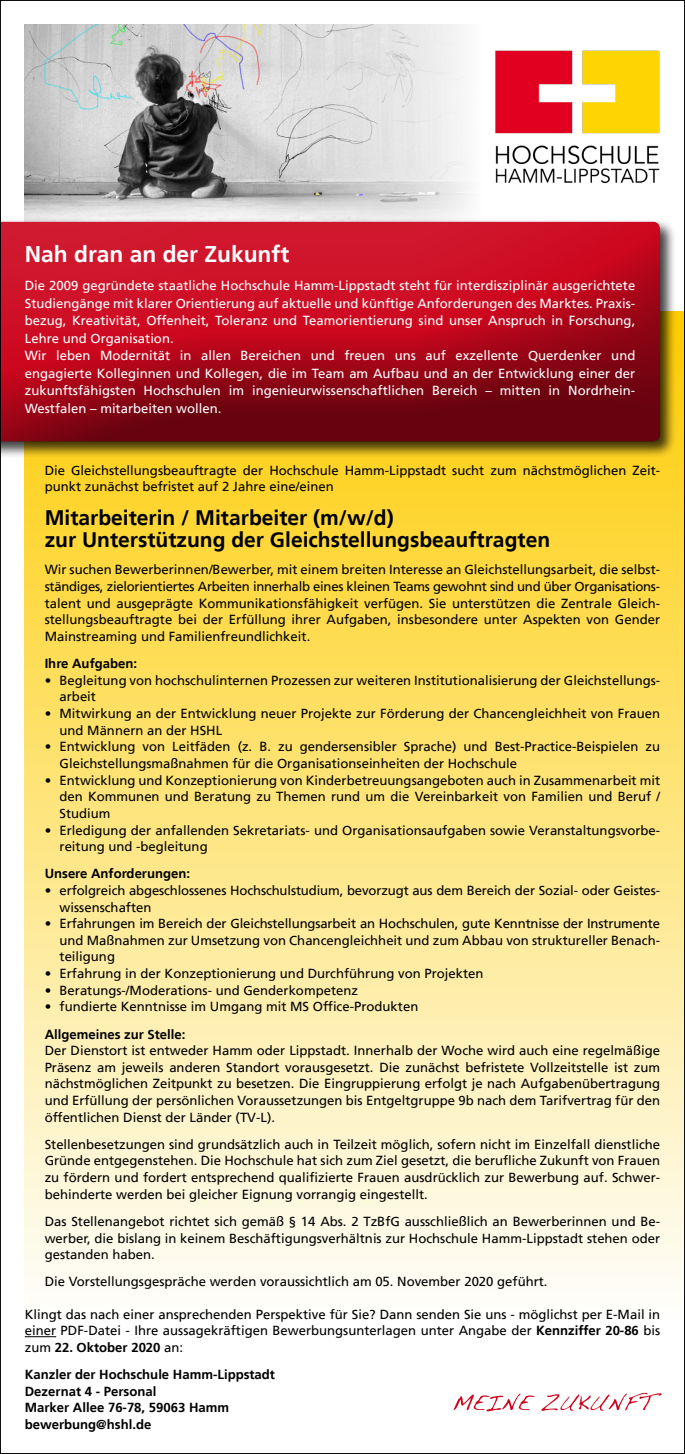
<style>
.page{position:relative;width:685px;height:1454px;background:#fff}
.page>*{position:absolute;margin:0;border:0;box-sizing:border-box;transform-origin:0 0}
.t1{font:700 22.75px "Frutiger LT";color:#fff}
.t2{font:700 21px/22.8px "Frutiger LT";color:#000}
.t3{font:13.12px/16.6px "Frutiger LT";color:#000;text-align:justify}
.t4{font:13.12px/17.5px "Frutiger LT";color:#fff}
.t5{font:700 13.12px/16.6px "Frutiger LT";color:#000}
.s1{font-weight:700}
</style>
<div class="page">
<div style="left:25px;top:312px;width:660px;height:1009px;background:linear-gradient(to bottom,#fecc00,#fefefd)"></div>
<img style="left:25px;top:24px;width:259px;height:195px">
<svg style="left:284px;top:24px;width:188px;height:195px;fill:#e3e3e3"></svg>
<div style="left:0;top:219px;width:677px;height:239px;background:#000;opacity:.75"></div>
<div style="left:0;top:219px;width:661px;height:171px;background:#fff;opacity:.1"></div>
<div style="left:0;top:226px;width:661px;height:216px;background:#000;opacity:.5"></div>
<hr style="left:25px;top:1336px;width:31px;height:1px;background:#000">
<svg style="left:453px;top:1392px;width:208px;height:19px"></svg>
<img style="left:495px;top:51px;width:165px;height:133px">
<h1 class="t1" style="left:25px;top:241px;width:266px">Nah dran an der Zukunft</h1>
<p class="t4" style="left:25px;top:277px;width:612px">Die 2009 gegründete staatliche Hochschule Hamm-Lippstadt steht für interdisziplinär ausgerichtete Studiengänge mit klarer Orientierung auf aktuelle und künftige Anforderungen des Marktes. Praxis&shy;bezug, Kreativität, Offenheit, Toleranz und Teamorientierung sind unser Anspruch in Forschung, Lehre und Organisation.<br>Wir leben Modernität in allen Bereichen und freuen uns auf exzellente Querdenker und engagierte Kolleginnen und Kollegen, die im Team am Aufbau und an der Entwicklung einer der zukunftsfähigsten Hochschulen im ingenieurwissenschaftlichen Bereich – mitten in Nordrhein-Westfalen – mitarbeiten wollen.</p>
<p class="t3" style="left:45px;top:462px;width:617px">Die Gleichstellungsbeauftragte der Hochschule Hamm-Lippstadt sucht zum nächstmöglichen Zeit&shy;punkt zunächst befristet auf 2 Jahre eine/einen</p>
<h2 class="t2" style="left:45px;top:506px;width:507px">Mitarbeiterin / Mitarbeiter (m/w/d)<br>zur Unterstützung der Gleichstellungsbeauftragten</h2>
<p class="t3" style="left:45px;top:561px;width:617px">Wir suchen Bewerberinnen/Bewerber, mit einem breiten Interesse an Gleichstellungsarbeit, die selbst&shy;ständiges, zielorientiertes Arbeiten innerhalb eines kleinen Teams gewohnt sind und über Organisations&shy;talent und ausgeprägte Kommunikationsfähigkeit verfügen. Sie unterstützen die Zentrale Gleich&shy;stellungsbeauftragte bei der Erfüllung ihrer Aufgaben, insbesondere unter Aspekten von Gender Mainstreaming und Familienfreundlichkeit.</p>
<p class="t5" style="left:45px;top:655px;width:94px">Ihre Aufgaben:</p>
<p class="t3" style="left:60px;top:672px;width:602px;text-indent:-15px">• Begleitung von hochschulinternen Prozessen zur weiteren Institutionalisierung der Gleichstellungs&shy;arbeit</p>
<p class="t3" style="left:60px;top:705px;width:602px;text-indent:-15px">• Mitwirkung an der Entwicklung neuer Projekte zur Förderung der Chancengleichheit von Frauen und Männern an der HSHL</p>
<p class="t3" style="left:60px;top:738px;width:602px;text-indent:-15px">• Entwicklung von Leitfäden (z. B. zu gendersensibler Sprache) und Best-Practice-Beispielen zu<br>Gleichstellungsmaßnahmen für die Organisationseinheiten der Hochschule</p>
<p class="t3" style="left:60px;top:772px;width:602px;text-indent:-15px">• Entwicklung und Konzeptionierung von Kinderbetreuungsangeboten auch in Zusammenarbeit mit den Kommunen und Beratung zu Themen rund um die Vereinbarkeit von Familien und Beruf / Studium</p>
<p class="t3" style="left:60px;top:821px;width:602px;text-indent:-15px">• Erledigung der anfallenden Sekretariats- und Organisationsaufgaben sowie Veranstaltungsvorbe&shy;reitung und -begleitung</p>
<p class="t5" style="left:45px;top:865px;width:147px">Unsere Anforderungen:</p>
<p class="t3" style="left:60px;top:882px;width:602px;text-indent:-15px">• erfolgreich abgeschlossenes Hochschulstudium, bevorzugt aus dem Bereich der Sozial- oder Geistes&shy;wissenschaften</p>
<p class="t3" style="left:60px;top:915px;width:602px;text-indent:-15px">• Erfahrungen im Bereich der Gleichstellungsarbeit an Hochschulen, gute Kenntnisse der Instrumente und Maßnahmen zur Umsetzung von Chancengleichheit und zum Abbau von struktureller Benach&shy;teiligung</p>
<p class="t3" style="left:45px;top:965px;width:440px">• Erfahrung in der Konzeptionierung und Durchführung von Projekten</p>
<p class="t3" style="left:45px;top:982px;width:315px">• Beratungs-/Moderations- und Genderkompetenz</p>
<p class="t3" style="left:45px;top:998px;width:375px">• fundierte Kenntnisse im Umgang mit MS Office-Produkten</p>
<p class="t5" style="left:45px;top:1025px;width:142px">Allgemeines zur Stelle:</p>
<p class="t3" style="left:45px;top:1042px;width:617px">Der Dienstort ist entweder Hamm oder Lippstadt. Innerhalb der Woche wird auch eine regelmäßige Präsenz am jeweils anderen Standort vorausgesetzt. Die zunächst befristete Vollzeitstelle ist zum nächstmöglichen Zeitpunkt zu besetzen. Die Eingruppierung erfolgt je nach Aufgabenübertragung und Erfüllung der persönlichen Voraussetzungen bis Entgeltgruppe 9b nach dem Tarifvertrag für den öffentlichen Dienst der Länder (TV-L).</p>
<p class="t3" style="left:45px;top:1136px;width:617px">Stellenbesetzungen sind grundsätzlich auch in Teilzeit möglich, sofern nicht im Einzelfall dienstliche Gründe entgegenstehen. Die Hochschule hat sich zum Ziel gesetzt, die berufliche Zukunft von Frauen zu fördern und fordert entsprechend qualifizierte Frauen ausdrücklich zur Bewerbung auf. Schwer&shy;behinderte werden bei gleicher Eignung vorrangig eingestellt.</p>
<p class="t3" style="left:45px;top:1213px;width:617px">Das Stellenangebot richtet sich gemäß § 14 Abs. 2 TzBfG ausschließlich an Bewerberinnen und Be&shy;werber, die bislang in keinem Beschäftigungsverhältnis zur Hochschule Hamm-Lippstadt stehen oder gestanden haben.</p>
<p class="t3" style="left:45px;top:1273px;width:504px">Die Vorstellungsgespräche werden voraussichtlich am 05. November 2020 geführt.</p>
<p class="t3" style="left:25px;top:1305px;width:636px">Klingt das nach einer ansprechenden Perspektive für Sie? Dann senden Sie uns - möglichst per E-Mail in einer PDF-Datei - Ihre aussagekräftigen Bewerbungsunterlagen unter Angabe der <span class="s1">Kennziffer 20-86</span> bis zum <span class="s1">22. Oktober 2020</span> an:</p>
<p class="t5" style="left:25px;top:1366px;width:252px">Kanzler der Hochschule Hamm-Lippstadt<br>Dezernat 4 - Personal<br>Marker Allee 76-78, 59063 Hamm bewerbung@hshl.de</p>
</div>
